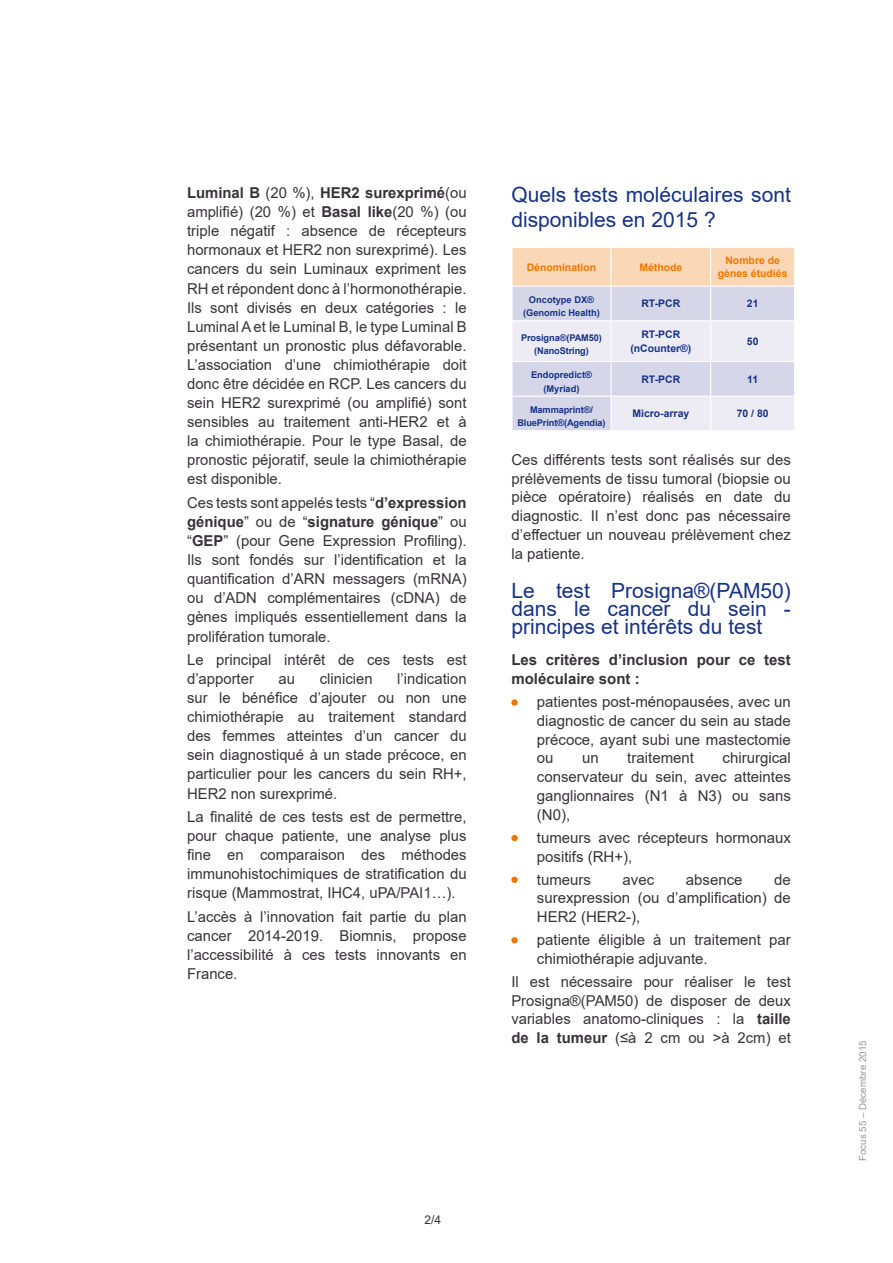
<style>
.page{position:relative;width:893px;height:1263px;background:#fff}
.page>*{position:absolute;margin:0;border:0;box-sizing:border-box;transform-origin:0 0}
.t1{font:21px/18px "Arial";color:#173286}
.t2{font:15px/19px "Arial";color:#373437;text-align:justify}
.t3{font:700 15px/18.8px "Arial";color:#373437}
.t4{font:12px "Arial";color:#373437}
.t5{font:700 10.5px/13.4px "Arial";color:#173286;text-align:center}
.t6{font:700 10.5px/13.4px "Arial";color:#e70;text-align:center}
.t7{font:9.75px "Arial";color:#98989c}
.t8{font:700 9.3px/13.4px "Arial";letter-spacing:-.01em;color:#173286;text-align:center}
.s1{font-weight:700}
</style>
<div class="page">
<svg style="left:512px;top:248px;width:282px;height:182px;background:#e5dee2"></svg>
<hr style="left:611px;top:320px;width:100px;height:1px;background:#fff">
<hr style="left:711px;top:320px;width:83px;height:1px;background:#fff">
<hr style="left:710px;top:287px;width:1px;height:33px;background:#fff">
<hr style="left:710px;top:321px;width:1px;height:40px;background:#fff">
<hr style="left:710px;top:362px;width:1px;height:34px;background:#fff">
<hr style="left:710px;top:397px;width:1px;height:33px;background:#fff">
<hr style="left:611px;top:361px;width:100px;height:1px;background:#fff">
<hr style="left:711px;top:361px;width:83px;height:1px;background:#fff">
<hr style="left:611px;top:396px;width:100px;height:1px;background:#fff">
<hr style="left:711px;top:396px;width:83px;height:1px;background:#fff">
<hr style="left:511px;top:286px;width:100px;height:1px;background:#fff">
<hr style="left:610px;top:248px;width:2px;height:38px;background:#fff">
<hr style="left:710px;top:248px;width:1px;height:38px;background:#fff">
<hr style="left:611px;top:286px;width:100px;height:1px;background:#fff">
<hr style="left:711px;top:286px;width:84px;height:1px;background:#fff">
<hr style="left:611px;top:287px;width:1px;height:33px;background:#fff">
<hr style="left:611px;top:362px;width:1px;height:34px;background:#fff">
<hr style="left:611px;top:396px;width:1px;height:34px;background:#fff">
<hr style="left:511px;top:396px;width:100px;height:1px;background:#fff">
<hr style="left:512px;top:321px;width:1px;height:40px;background:#fff">
<hr style="left:511px;top:320px;width:100px;height:1px;background:#fff">
<hr style="left:611px;top:321px;width:1px;height:40px;background:#fff">
<hr style="left:511px;top:361px;width:100px;height:1px;background:#fff">
<svg style="left:511px;top:699px;width:7px;height:7px"></svg>
<div style="left:511px;top:835px;width:7px;height:6px;background:#e70;border-radius:50%"></div>
<div style="left:511px;top:877px;width:7px;height:6px;background:#e70;border-radius:50%"></div>
<div style="left:511px;top:937px;width:7px;height:6px;background:#e70;border-radius:50%"></div>
<p class="t2" style="left:187px;top:183px;width:281px"><span class="s1">Luminal B</span> (20 %), <span class="s1">HER2 surexprimé</span>(ou amplifié) (20 %) et <span class="s1">Basal like</span>(20 %) (ou triple négatif : absence de récepteurs hormonaux et HER2 non surexprimé). Les cancers du sein Luminaux expriment les RH et répondent donc à l’hormonothérapie.<br>Ils sont divisés en deux catégories : le Luminal A et le Luminal B, le type Luminal B présentant un pronostic plus défavorable.<br>L’association d’une chimiothérapie doit donc être décidée en RCP. Les cancers du sein HER2 surexprimé (ou amplifié) sont sensibles au traitement anti-HER2 et à la chimiothérapie. Pour le type Basal, de pronostic péjoratif, seule la chimiothérapie est disponible.</p>
<p class="t2" style="left:187px;top:493px;width:281px">Ces tests sont appelés tests “<span class="s1">d’expression génique</span>” ou de “<span class="s1">signature génique</span>” ou “<span class="s1">GEP</span>” (pour Gene Expression Profiling).<br>Ils sont fondés sur l’identification et la quantification d’ARN messagers (mRNA) ou d’ADN complémentaires (cDNA) de gènes impliqués essentiellement dans la prolifération tumorale.</p>
<p class="t2" style="left:187px;top:650px;width:281px">Le principal intérêt de ces tests est d’apporter</p>
<p class="t2" style="left:187px;top:669px;width:281px;text-indent:210px">l’indication sur le bénéfice d’ajouter ou non une chimiothérapie au traitement standard des femmes atteintes d’un cancer du sein diagnostiqué à un stade précoce, en particulier pour les cancers du sein RH+, HER2 non surexprimé.</p>
<p class="t2" style="left:187px;top:807px;width:281px">La finalité de ces tests est de permettre, pour chaque patiente, une analyse plus fine en comparaison des méthodes immunohistochimiques de stratification du risque (Mammostrat, IHC4, uPA/PAI1…).</p>
<p class="t2" style="left:187px;top:907px;width:281px">L’accès à l’innovation fait partie du plan cancer 2014-2019. Biomnis, propose l’accessibilité à ces tests innovants en France.</p>
<p class="t2" style="left:279px;top:669px;width:18px">au</p>
<p class="t2" style="left:320px;top:669px;width:54px">clinicien</p>
<h1 class="t1" style="left:511px;top:182px;width:281px;line-height:24.8px">Quels tests moléculaires sont disponibles en 2015 ?</h1>
<p class="t6" style="left:527px;top:260px;width:71px">Dénomination</p>
<p class="t6" style="left:639px;top:260px;width:44px">Méthode</p>
<p class="t6" style="left:718px;top:254px;width:71px">Nombre de gènes étudiés</p>
<p class="t8" style="left:523px;top:293px;width:78px">Oncotype DX® (Genomic Health)</p>
<p class="t5" style="left:641px;top:297px;width:40px">RT-PCR</p>
<p class="t5" style="left:747px;top:297px;width:13px">21</p>
<p class="t8" style="left:521px;top:331px;width:82px">Prosigna®(PAM50) (NanoString)</p>
<p class="t5" style="left:630px;top:328px;width:63px">RT-PCR (nCounter®)</p>
<p class="t5" style="left:747px;top:335px;width:13px">50</p>
<p class="t8" style="left:531px;top:368px;width:62px">Endopredict® (Myriad)</p>
<p class="t5" style="left:641px;top:372px;width:40px">RT-PCR</p>
<p class="t5" style="left:747px;top:372px;width:13px">11</p>
<p class="t8" style="left:517px;top:403px;width:90px">Mammaprint®/<br>BluePrint®(Agendia)</p>
<p class="t5" style="left:632px;top:407px;width:58px">Micro-array</p>
<p class="t5" style="left:737px;top:407px;width:33px">70 / 80</p>
<p class="t2" style="left:511px;top:450px;width:281px">Ces différents tests sont réalisés sur des prélèvements de tissu tumoral (biopsie ou pièce opératoire) réalisés en date du diagnostic. Il n’est donc pas nécessaire d’effectuer un nouveau prélèvement chez la patiente.</p>
<h1 class="t1" style="left:511px;top:581px;width:281px;text-align:justify">Le test Prosigna®(PAM50) dans le cancer du sein - principes et intérêts du test</h1>
<p class="t3" style="left:511px;top:651px;width:281px">Les critères d’inclusion pour ce test moléculaire sont :</p>
<p class="t2" style="left:537px;top:692px;width:256px">patientes post-ménopausées, avec un diagnostic de cancer du sein au stade précoce, ayant subi une mastectomie ou</p>
<p class="t2" style="left:537px;top:749px;width:256px;text-indent:186px">chirurgical conservateur du sein, avec atteintes ganglionnaires (N1 à N3) ou sans (N0),</p>
<p class="t2" style="left:537px;top:828px;width:256px">tumeurs avec récepteurs hormonaux positifs (RH+),</p>
<p class="t2" style="left:537px;top:870px;width:56px">tumeurs</p>
<p class="t2" style="left:623px;top:870px;width:33px">avec</p>
<p class="t2" style="left:686px;top:870px;width:58px">absence</p>
<p class="t2" style="left:582px;top:749px;width:18px">un</p>
<p class="t2" style="left:627px;top:749px;width:68px">traitement</p>
<p class="t2" style="left:537px;top:870px;width:256px;text-indent:237px">de surexpression (ou d’amplification) de HER2 (HER2-),</p>
<p class="t2" style="left:537px;top:930px;width:256px">patiente éligible à un traitement par chimiothérapie adjuvante.</p>
<p class="t2" style="left:511px;top:972px;width:281px">Il est nécessaire pour réaliser le test Prosigna®(PAM50) de disposer de deux variables anatomo-cliniques : la <span class="s1">taille de la tumeur</span> (≤à 2 cm ou &gt;à 2cm) et</p>
<p class="t4" style="left:425px;top:1212px;width:18px">2/4</p>
<p class="t7" style="left:856px;top:1161px;width:122px;rotate:-90deg">Focus 55 – Décembre 2015</p>
</div>
